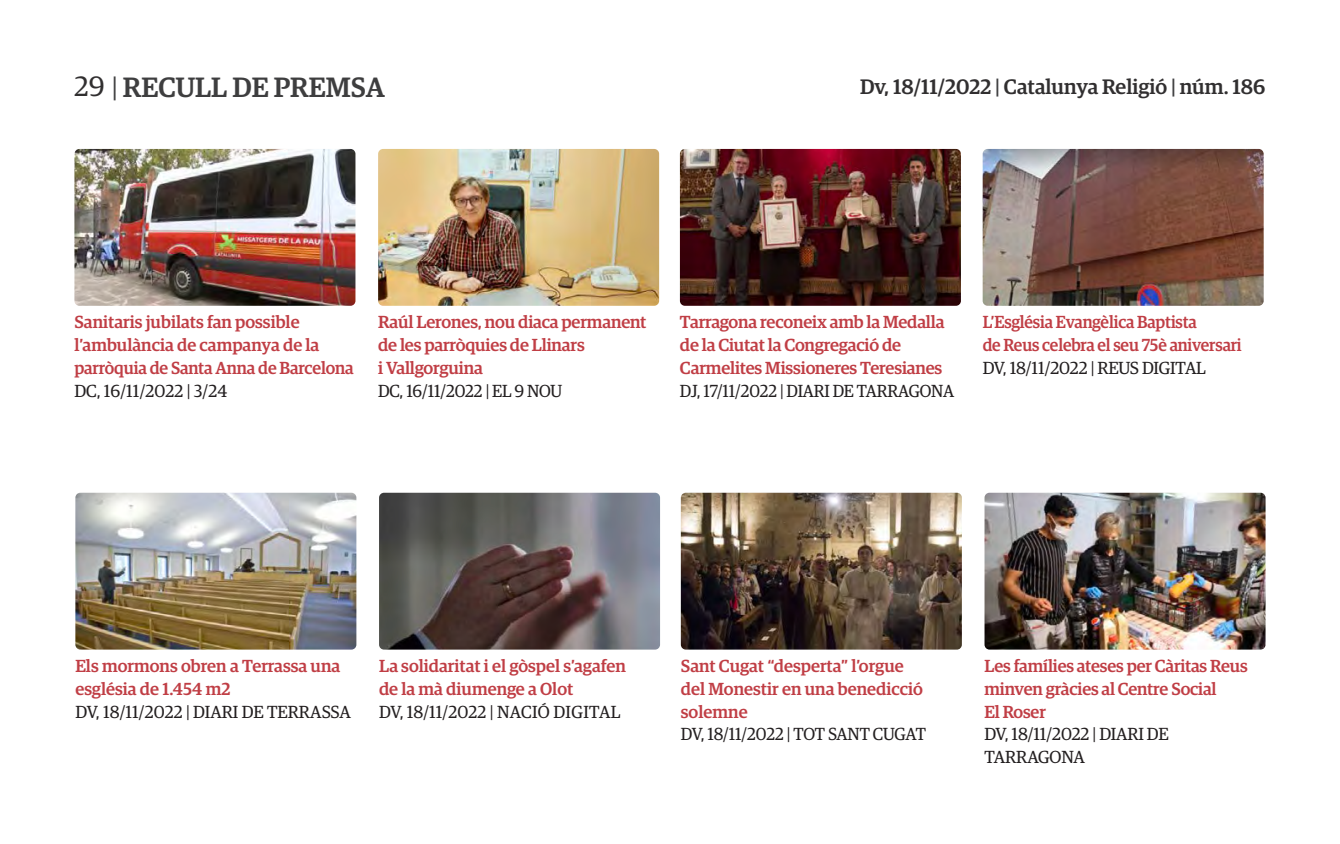
<style>
.page{position:relative;width:1340px;height:844px;background:#fff}
.page>*{position:absolute;margin:0;border:0;box-sizing:border-box;transform-origin:0 0}
.t1{font:500 28px "Guardian Egyp";color:#3e3e3f}
.t2{font:500 21px "Guardian Egyp";color:#312f30}
.Sin_espaciado{font:500 17.5px/22.8px "Guardian Egyp";letter-spacing:-.01em;color:#c03e45}
.Sin_espaciado-2{font:17.5px/22.8px "Guardian Egyp";letter-spacing:-.01em;color:#231f20}
.Sin_espaciado-3{font:500 17.5px "Guardian Egyp";letter-spacing:-.01em;color:#c03e45;scale:.95 1}
.Sin_espaciado-4{font:17.5px "Guardian Egyp";letter-spacing:.01em;color:#231f20}
.s1{font-weight:400;color:#312f30}
.s2{font-weight:400}
.s3{color:#3e3e3f}
</style>
<div class="page">
<img style="left:379px;top:492px;width:281px;height:157px">
<img style="left:680px;top:149px;width:281px;height:157px">
<img style="left:984px;top:492px;width:281px;height:157px">
<img style="left:681px;top:492px;width:280px;height:157px">
<img style="left:74px;top:149px;width:281px;height:157px">
<img style="left:75px;top:492px;width:281px;height:157px">
<img style="left:378px;top:149px;width:281px;height:157px">
<img style="left:982px;top:149px;width:281px;height:157px">
<h1 class="t1" style="left:74px;top:67px;width:312px"><span class="s1">29</span> <span class="s2">|</span> RECULL DE PREMSA</h1>
<p class="t2" style="left:860px;top:71px;width:407px">Dv, 18/11/2022 <span class="s3">|</span> Catalunya Religió <span class="s3">|</span> núm. 186</p>
<p class="Sin_espaciado" style="left:74px;top:309px;width:227px">Sanitaris jubilats fan possible</p>
<p class="Sin_espaciado" style="left:74px;top:332px;width:246px">l’ambulància de campanya de la</p>
<p class="Sin_espaciado" style="left:74px;top:355px;width:281px">parròquia de Santa Anna de Barcelona</p>
<p class="Sin_espaciado-2" style="left:74px;top:378px;width:154px">DC, 16/11/2022 | 3/24</p>
<p class="Sin_espaciado" style="left:378px;top:309px;width:270px">Raúl Lerones, nou diaca permanent de les parròquies de Llinars</p>
<p class="Sin_espaciado" style="left:378px;top:355px;width:106px">i Vallgorguina</p>
<p class="Sin_espaciado-2" style="left:378px;top:378px;width:186px">DC, 16/11/2022 | EL 9 NOU</p>
<p class="Sin_espaciado" style="left:680px;top:309px;width:266px">Tarragona reconeix amb la Medalla de la Ciutat la Congregació de<br>Carmelites Missioneres Teresianes</p>
<p class="Sin_espaciado-2" style="left:680px;top:378px;width:276px">DJ, 17/11/2022 | DIARI DE TARRAGONA</p>
<p class="Sin_espaciado-3" style="left:982px;top:309px;width:227px">L’Església Evangèlica Baptista</p>
<p class="Sin_espaciado-3" style="left:982px;top:332px;width:274px">de Reus celebra el seu 75è aniversari</p>
<p class="Sin_espaciado-2" style="left:982px;top:355px;width:225px">DV, 18/11/2022 | REUS DIGITAL</p>
<p class="Sin_espaciado" style="left:75px;top:653px;width:266px">Els mormons obren a Terrassa una església de 1.454 m2</p>
<p class="Sin_espaciado-2" style="left:75px;top:698px;width:277px">DV, 18/11/2022 | DIARI DE TERRASSA</p>
<p class="Sin_espaciado" style="left:379px;top:653px;width:248px">La solidaritat i el gòspel s’agafen</p>
<p class="Sin_espaciado" style="left:379px;top:675px;width:196px">de la mà diumenge a Olot</p>
<p class="Sin_espaciado-4" style="left:379px;top:699px;width:243px">DV, 18/11/2022 | NACIÓ DIGITAL</p>
<p class="Sin_espaciado" style="left:681px;top:653px;width:243px">Sant Cugat “desperta” l’orgue del Monestir en una benedicció solemne</p>
<p class="Sin_espaciado-2" style="left:681px;top:721px;width:247px">DV, 18/11/2022 | TOT SANT CUGAT</p>
<p class="Sin_espaciado" style="left:984px;top:653px;width:265px">Les famílies ateses per Càritas Reus minven gràcies al Centre Social</p>
<p class="Sin_espaciado" style="left:984px;top:698px;width:63px">El Roser</p>
<p class="Sin_espaciado-2" style="left:984px;top:721px;width:186px">DV, 18/11/2022 | DIARI DE<br>TARRAGONA</p>
</div>
